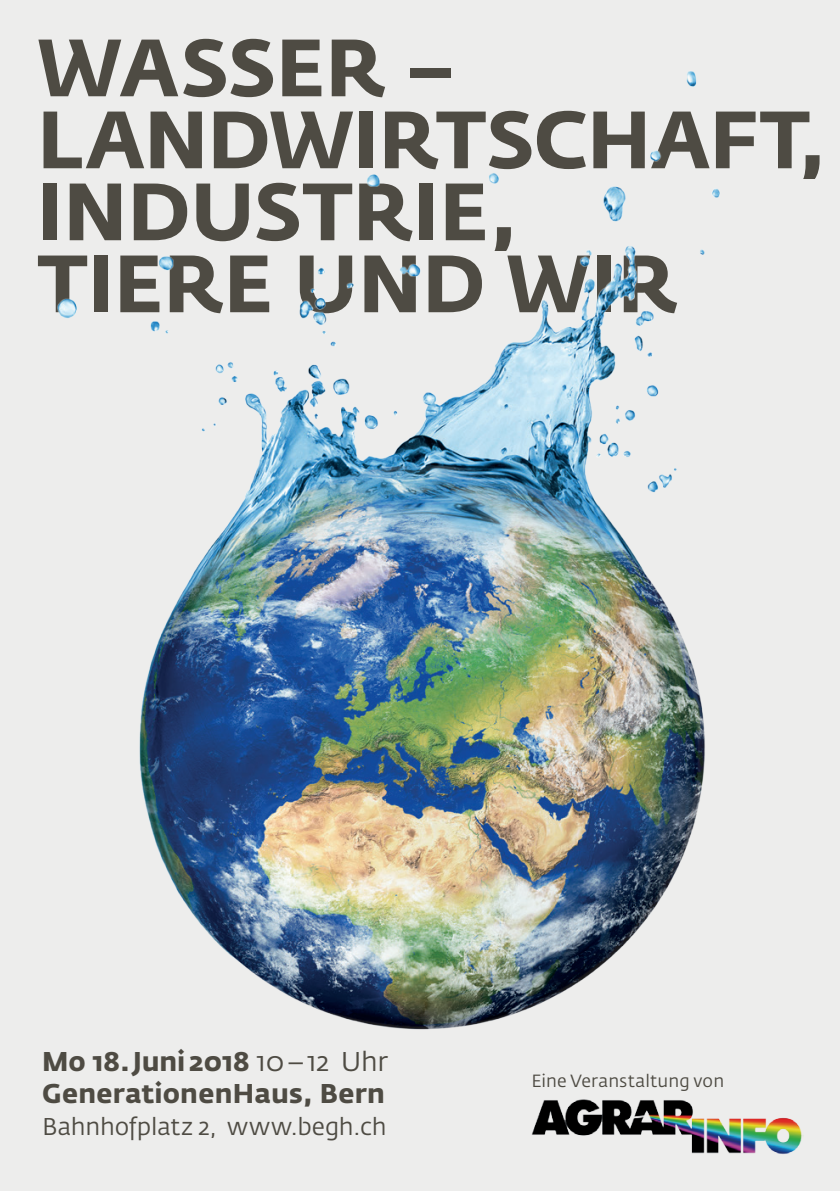
<style>
.page{position:relative;width:840px;height:1191px;background:#fff}
.page>*{position:absolute;margin:0;border:0;box-sizing:border-box;transform-origin:0 0}
.t1{font:700 80.2px/72px "Fedra Sans Pro";color:#4e4b43}
.t2{font:700 26.8px/31.8px "Fedra Sans Pro";letter-spacing:.005em;color:#4e4b43}
.t3{font:24px "Fedra Sans Pro";letter-spacing:-.005em;color:#4e4b43}
.t4{font:17.6px "Fedra Sans Pro";letter-spacing:.005em;color:#4e4b43}
.s1{font-weight:400}
</style>
<div class="page">
<div style="left:0;top:0;width:839px;height:1191px;background:#ededec"></div>
<img style="left:57px;top:71px;width:663px;height:959px">
<img style="left:531px;top:1099px;width:271px;height:55px">
<p class="t1" style="left:37px;top:32px;width:790px">WASSER –<br>LANDWIRTSCHAFT,<br>I NDUSTRIE,<br>TIERE UND WIR</p>
<p class="t2" style="left:42px;top:1046px;width:347px">MO 18.JUNI2018 <span class="s1">10–12 Uhr<br></span>GENERATIONENHAUS, BERN</p>
<p class="t3" style="left:42px;top:1111px;width:346px">Bahnhofplatz 2, www.begh.ch</p>
<p class="t4" style="left:531px;top:1070px;width:194px">Eine Veranstaltung von</p>
</div>
